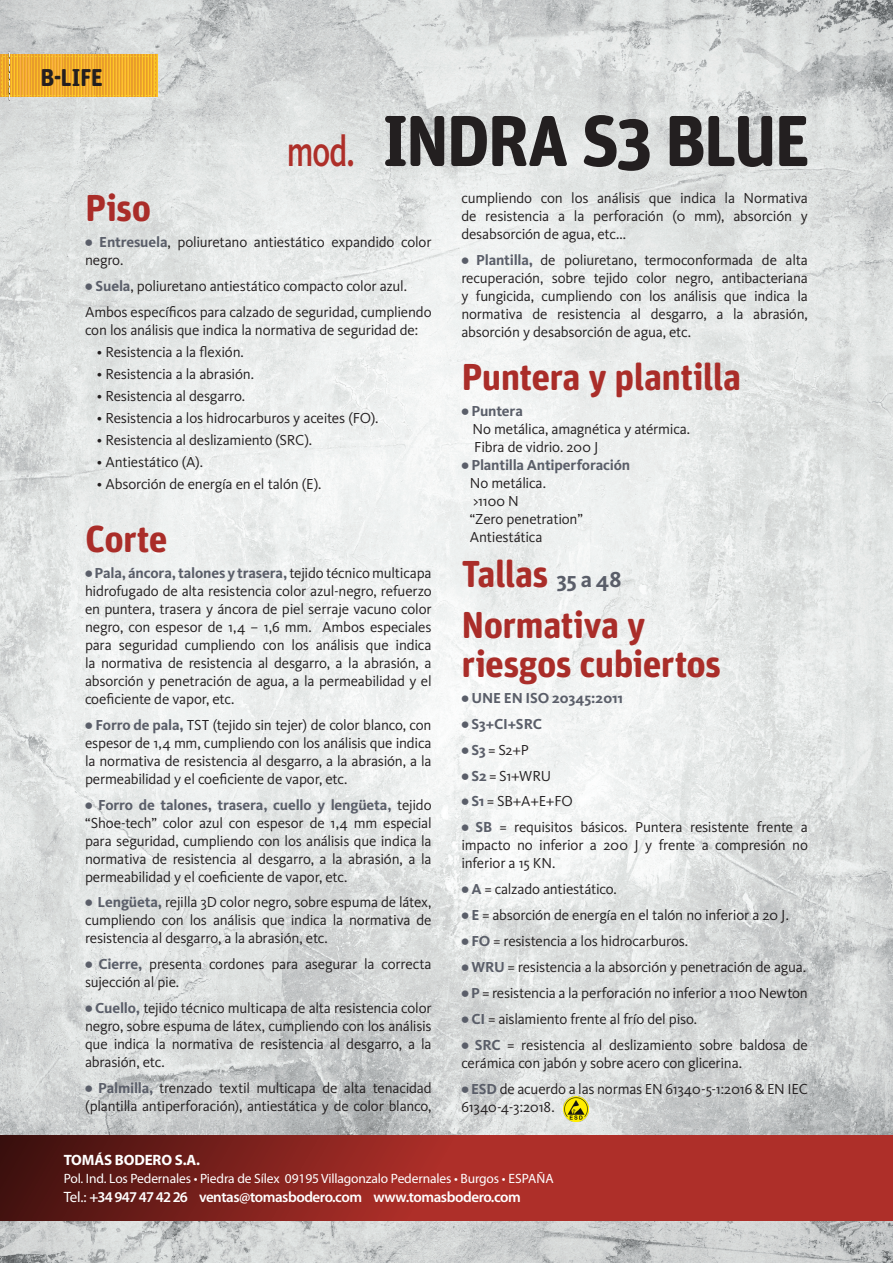
<style>
.page{position:relative;width:893px;height:1263px;background:#fff}
.page>*{position:absolute;margin:0;border:0;box-sizing:border-box;transform-origin:0 0}
.t1{font:700 72px "Unit Rounded OT";letter-spacing:-.045em;color:#231f20}
.t2{font:500 44.1px "Kievit OT";color:#ae2f29;scale:.75 1}
.t3{font:700 37.5px "Unit Rounded OT";letter-spacing:-.02em;color:#aa2d29}
.t4{font:700 24.3px "Unit Rounded OT";color:#231f20}
.t5{font:15px/18px "Kievit OT";letter-spacing:-.015em;color:#231f20;text-align:justify}
.t6{font:700 15px "Kievit OT";letter-spacing:-.01em;color:#5a5e69}
.t7{font:600 15px "Myriad Pro";letter-spacing:-.03em;color:#fff}
.t8{font:700 15px "Myriad Pro";letter-spacing:-.01em;color:#fff}
.t9{font:13.5px "Myriad Pro";letter-spacing:-.01em;color:#fff}
.s1{font-weight:900;color:#5a5e69}
.s2{font-weight:700;color:#5a5e69}
.s3{font-weight:900}
.s4{font-family:"Kievit OT";font-size:22.5px;color:#5a5e69}
.s5{font-weight:400}
</style>
<div class="page">
<img style="left:0;top:0;width:893px;height:1262px">
<svg style="left:1px;top:55px;width:1px;height:42px"></svg>
<hr style="left:155px;top:55px;width:2px;height:42px;background:#f4b427">
<svg style="left:2px;top:51px;width:154px;height:50px;background:#ecb244"></svg>
<div style="left:0;top:1135px;width:893px;height:85px;background:#ae2f29"></div>
<svg style="left:0;top:1135px;width:415px;height:85px;background:#741f1b"></svg>
<img style="left:563px;top:1096px;width:25px;height:25px">
<p class="t4" style="left:41px;top:63px;width:64px">B-LIFE</p>
<p class="t2" style="left:287px;top:125px;width:93px">mod.</p>
<p class="t1" style="left:382px;top:97px;width:430px">INDRA S3 BLUE</p>
<p class="t3" style="left:85px;top:185px;width:68px">Piso</p>
<p class="t5" style="left:85px;top:233px;width:348px"><span class="s1">•</span> <span class="s2">Entresuela</span>, poliuretano antiestático expandido color negro.</p>
<p class="t5" style="left:85px;top:277px;width:324px"><span class="s1">•</span> <span class="s2">Suela</span>, poliuretano antiestático compacto color azul.</p>
<p class="t5" style="left:85px;top:303px;width:348px">Ambos específicos para calzado de seguridad, cumpliendo con los análisis que indica la normativa de seguridad de:</p>
<p class="t5" style="left:97px;top:343px;width:148px">• Resistencia a la flexión.</p>
<p class="t5" style="left:97px;top:365px;width:159px">• Resistencia a la abrasión.</p>
<p class="t5" style="left:97px;top:387px;width:150px">• Resistencia al desgarro.</p>
<p class="t5" style="left:97px;top:409px;width:283px">• Resistencia a los hidrocarburos y aceites (FO).</p>
<p class="t5" style="left:97px;top:431px;width:217px">• Resistencia al deslizamiento (SRC).</p>
<p class="t5" style="left:97px;top:452px;width:108px">• Antiestático (A).</p>
<p class="t5" style="left:97px;top:474px;width:226px">• Absorción de energía en el talón (E).</p>
<p class="t3" style="left:85px;top:516px;width:84px">Corte</p>
<p class="t5" style="left:85px;top:563px;width:348px"><span class="s1">•</span> <span class="s2">Pala, áncora, talones y trasera,</span> tejido técnico multicapa hidrofugado de alta resistencia color azul-negro, refuerzo en puntera, trasera y áncora de piel serraje vacuno color negro, con espesor de 1,4 – 1,6 mm. Ambos especiales para seguridad cumpliendo con los análisis que indica la normativa de resistencia al desgarro, a la abrasión, a absorción y penetración de agua, a la permeabilidad y el coeficiente de vapor, etc.</p>
<p class="t5" style="left:85px;top:715px;width:348px"><span class="s1">•</span> <span class="s2">Forro de pala,</span> TST (tejido sin tejer) de color blanco, con espesor de 1,4 mm, cumpliendo con los análisis que indica la normativa de resistencia al desgarro, a la abrasión, a la permeabilidad y el coeficiente de vapor, etc.</p>
<p class="t5" style="left:85px;top:795px;width:348px"><span class="s1">•</span> <span class="s2">Forro de talones, trasera, cuello y lengüeta,</span> tejido “Shoe-tech” color azul con espesor de 1,4 mm especial para seguridad, cumpliendo con los análisis que indica la normativa de resistencia al desgarro, a la abrasión, a la permeabilidad y el coeficiente de vapor, etc.</p>
<p class="t5" style="left:85px;top:893px;width:348px"><span class="s1">•</span> <span class="s2">Lengüeta,</span> rejilla 3D color negro, sobre espuma de látex, cumpliendo con los análisis que indica la normativa de resistencia al desgarro, a la abrasión, etc.</p>
<p class="t5" style="left:85px;top:955px;width:348px"><span class="s1">•</span> <span class="s2">Cierre,</span> presenta cordones para asegurar la correcta sujección al pie.</p>
<p class="t5" style="left:85px;top:999px;width:348px"><span class="s1">•</span> <span class="s2">Cuello,</span> tejido técnico multicapa de alta resistencia color negro, sobre espuma de látex, cumpliendo con los análisis que indica la normativa de resistencia al desgarro, a la abrasión, etc.</p>
<p class="t5" style="left:85px;top:1079px;width:348px"><span class="s1">•</span> <span class="s2">Palmilla,</span> trenzado textil multicapa de alta tenacidad (plantilla antiperforación), antiestática y de color blanco,</p>
<p class="t5" style="left:461px;top:189px;width:348px">cumpliendo con los análisis que indica la Normativa de resistencia a la perforación (0 mm), absorción y desabsorción de agua, etc...</p>
<p class="t5" style="left:461px;top:251px;width:348px"><span class="s1">•</span> <span class="s2">Plantilla,</span> de poliuretano, termoconformada de alta recuperación, sobre tejido color negro, antibacteriana y fungicida, cumpliendo con los análisis que indica la normativa de resistencia al desgarro, a la abrasión, absorción y desabsorción de agua, etc.</p>
<p class="t3" style="left:461px;top:354px;width:281px">Puntera y plantilla</p>
<p class="t6" style="left:461px;top:401px;width:63px"><span class="s3">•</span> Puntera</p>
<p class="t5" style="left:472px;top:419px;width:219px">No metálica, amagnética y atérmica.</p>
<p class="t5" style="left:474px;top:437px;width:125px">Fibra de vidrio. 200 J</p>
<p class="t6" style="left:461px;top:455px;width:170px"><span class="s3">•</span> Plantilla Antiperforación</p>
<p class="t5" style="left:470px;top:473px;width:78px">No metálica.</p>
<p class="t5" style="left:473px;top:491px;width:47px">&gt;1100 N</p>
<p class="t5" style="left:470px;top:509px;width:114px">“Zero penetration”</p>
<p class="t5" style="left:470px;top:527px;width:74px">Antiestática</p>
<p class="t3" style="left:461px;top:551px;width:162px">Tallas <span class="s4">35 a 48</span></p>
<p class="t3" style="left:461px;top:602px;width:186px">Normativa y</p>
<p class="t3" style="left:461px;top:641px;width:261px">riesgos cubiertos</p>
<p class="t6" style="left:461px;top:689px;width:163px"><span class="s3">•</span> UNE EN ISO 20345:2011</p>
<p class="t6" style="left:461px;top:714px;width:82px"><span class="s3">•</span> S3+CI+SRC</p>
<p class="t5" style="left:461px;top:740px;width:69px"><span class="s1">•</span> <span class="s2">S3</span> = S2+P</p>
<p class="t5" style="left:461px;top:766px;width:91px"><span class="s1">•</span> <span class="s2">S2</span> = S1+WRU</p>
<p class="t5" style="left:461px;top:792px;width:113px"><span class="s1">•</span> <span class="s2">S1</span> = SB+A+E+FO</p>
<p class="t5" style="left:461px;top:818px;width:348px"><span class="s1">•</span> <span class="s2">SB</span> = requisitos básicos. Puntera resistente frente a impacto no inferior a 200 J y frente a compresión no inferior a 15 KN.</p>
<p class="t5" style="left:461px;top:880px;width:157px"><span class="s1">•</span> <span class="s2">A</span> = calzado antiestático.</p>
<p class="t5" style="left:461px;top:906px;width:329px"><span class="s1">•</span> <span class="s2">E</span> = absorción de energía en el talón no inferior a 20 J.</p>
<p class="t5" style="left:461px;top:932px;width:228px"><span class="s1">•</span> <span class="s2">FO</span> = resistencia a los hidrocarburos.</p>
<p class="t5" style="left:461px;top:958px;width:346px"><span class="s1">•</span> <span class="s2">WRU</span> = resistencia a la absorción y penetración de agua.</p>
<p class="t5" style="left:461px;top:984px;width:348px"><span class="s1">•</span> <span class="s2">P</span> = resistencia a la perforación no inferior a 1100 Newton</p>
<p class="t5" style="left:461px;top:1010px;width:237px"><span class="s1">•</span> <span class="s2">CI</span> = aislamiento frente al frío del piso.</p>
<p class="t5" style="left:461px;top:1036px;width:348px"><span class="s1">•</span> <span class="s2">SRC</span> = resistencia al deslizamiento sobre baldosa de cerámica con jabón y sobre acero con glicerina.</p>
<p class="t5" style="left:461px;top:1080px;width:348px"><span class="s1">•</span> <span class="s2">ESD</span> de acuerdo a las normas EN 61340-5-1:2016 &amp; EN IEC<br>61340-4-3:2018.</p>
<p class="t8" style="left:64px;top:1151px;width:138px">TOMÁS BODERO S.A.</p>
<p class="t9" style="left:64px;top:1171px;width:492px">Pol. Ind. Los Pedernales • Piedra de Sílex 09195 Villagonzalo Pedernales • Burgos • ESPAÑA</p>
<p class="t7" style="left:64px;top:1189px;width:459px"><span class="s5">Tel.:</span> +34 947 47 42 26 ventas@tomasbodero.com www.tomasbodero.com</p>
</div>
